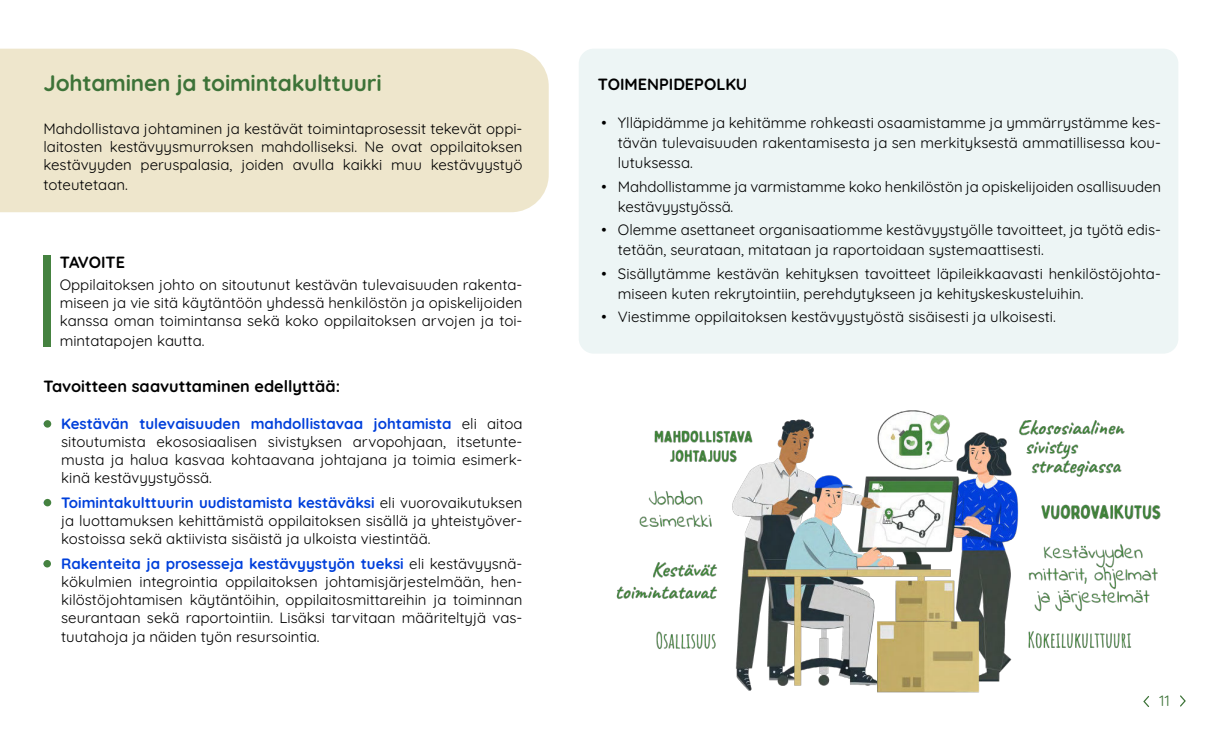
<style>
.page{position:relative;width:1230px;height:735px;background:#fff}
.page>*{position:absolute;margin:0;border:0;box-sizing:border-box;transform-origin:0 0}
.t1{font:300 22.5px "Quicksand";letter-spacing:-.01em;color:#3d7338}
.t2{font:300 16.25px "Quicksand";color:#000}
.t3{font:300 15px/18px "Quicksand";color:#000;text-align:justify}
.t4{font:300 15px "Quicksand";color:#3d7338}
.s1{color:#0040db}
</style>
<div class="page">
<div style="left:579px;top:49px;width:599px;height:305px;background:#edf5f5;border-radius:15px"></div>
<div style="left:0;top:49px;width:549px;height:163px;background:#eee6cc"></div>
<div style="left:43px;top:255px;width:8px;height:92px;background:#458240"></div>
<div style="left:44px;top:420px;width:7px;height:8px;background:#458240;border-radius:50%"></div>
<div style="left:44px;top:499px;width:7px;height:7px;background:#458240;border-radius:50%"></div>
<div style="left:43px;top:560px;width:8px;height:7px;background:#458240;border-radius:50%"></div>
<img style="left:587px;top:352px;width:599px;height:355px">
<h1 class="t1" style="left:43px;top:71px;width:340px">Johtaminen ja toimintakulttuuri</h1>
<p class="t3" style="left:43px;top:120px;width:481px">Mahdollistava johtaminen ja kestävät toimintaprosessit tekevät oppi&shy;laitosten kestävyysmurroksen mahdolliseksi. Ne ovat oppilaitoksen kestävyyden peruspalasia, joiden avulla kaikki muu kestävyystyö</p>
<p class="t3" style="left:43px;top:176px;width:86px">toteutetaan.</p>
<p class="t2" style="left:60px;top:254px;width:67px">TAVOITE</p>
<p class="t3" style="left:60px;top:276px;width:464px">Oppilaitoksen johto on sitoutunut kestävän tulevaisuuden rakenta&shy;miseen ja vie sitä käytäntöön yhdessä henkilöstön ja opiskelijoiden kanssa oman toimintansa sekä koko oppilaitoksen arvojen ja toi-</p>
<p class="t3" style="left:60px;top:332px;width:146px">mintatapojen kautta.</p>
<p class="t2" style="left:43px;top:377px;width:298px">Tavoitteen saavuttaminen edellyttää:</p>
<p class="t3" style="left:61px;top:415px;width:463px;text-indent:-18px"><span class="s1">• Kestävän tulevaisuuden mahdollistavaa johtamista</span> eli aitoa sitoutumista ekososiaalisen sivistyksen arvopohjaan, itsetunte&shy;musta ja halua kasvaa kohtaavana johtajana ja toimia esimerk&shy;kinä kestävyystyössä.</p>
<p class="t3" style="left:61px;top:494px;width:463px;text-indent:-18px"><span class="s1">• Toimintakulttuurin uudistamista kestäväksi</span> eli vuorovaikutuksen ja luottamuksen kehittämistä oppilaitoksen sisällä ja yhteistyöver&shy;kostoissa sekä aktiivista sisäistä ja ulkoista viestintää.</p>
<p class="t3" style="left:61px;top:555px;width:463px;text-indent:-18px"><span class="s1">• Rakenteita ja prosesseja kestävyystyön tueksi</span> eli kestävyysnä&shy;kökulmien integrointia oppilaitoksen johtamisjärjestelmään, hen&shy;kilöstöjohtamisen käytäntöihin, oppilaitosmittareihin ja toiminnan seurantaan sekä raportointiin. Lisäksi tarvitaan määriteltyjä vas-</p>
<p class="t3" style="left:61px;top:628px;width:260px">tuutahoja ja näiden työn resursointia.</p>
<p class="t2" style="left:598px;top:75px;width:151px">TOIMENPIDEPOLKU</p>
<p class="t3" style="left:618px;top:113px;width:545px;line-height:20px;text-indent:-16px">• Ylläpidämme ja kehitämme rohkeasti osaamistamme ja ymmärrystämme kes&shy;tävän tulevaisuuden rakentamisesta ja sen merkityksestä ammatillisessa kou&shy;lutuksessa.</p>
<p class="t3" style="left:618px;top:177px;width:545px;line-height:20px;text-indent:-16px">• Mahdollistamme ja varmistamme koko henkilöstön ja opiskelijoiden osallisuuden kestävyystyössä.</p>
<p class="t3" style="left:618px;top:220px;width:545px;line-height:20px;text-indent:-16px">• Olemme asettaneet organisaatiomme kestävyystyölle tavoitteet, ja työtä edis&shy;tetään, seurataan, mitataan ja raportoidaan systemaattisesti.</p>
<p class="t3" style="left:618px;top:264px;width:545px;line-height:20px;text-indent:-16px">• Sisällytämme kestävän kehityksen tavoitteet läpileikkaavasti henkilöstöjohta&shy;miseen kuten rekrytointiin, perehdytykseen ja kehityskeskusteluihin.</p>
<p class="t3" style="left:602px;top:308px;width:456px">• Viestimme oppilaitoksen kestävyystyöstä sisäisesti ja ulkoisesti.</p>
<p class="t4" style="left:1159px;top:693px;width:13px">11</p>
</div>
